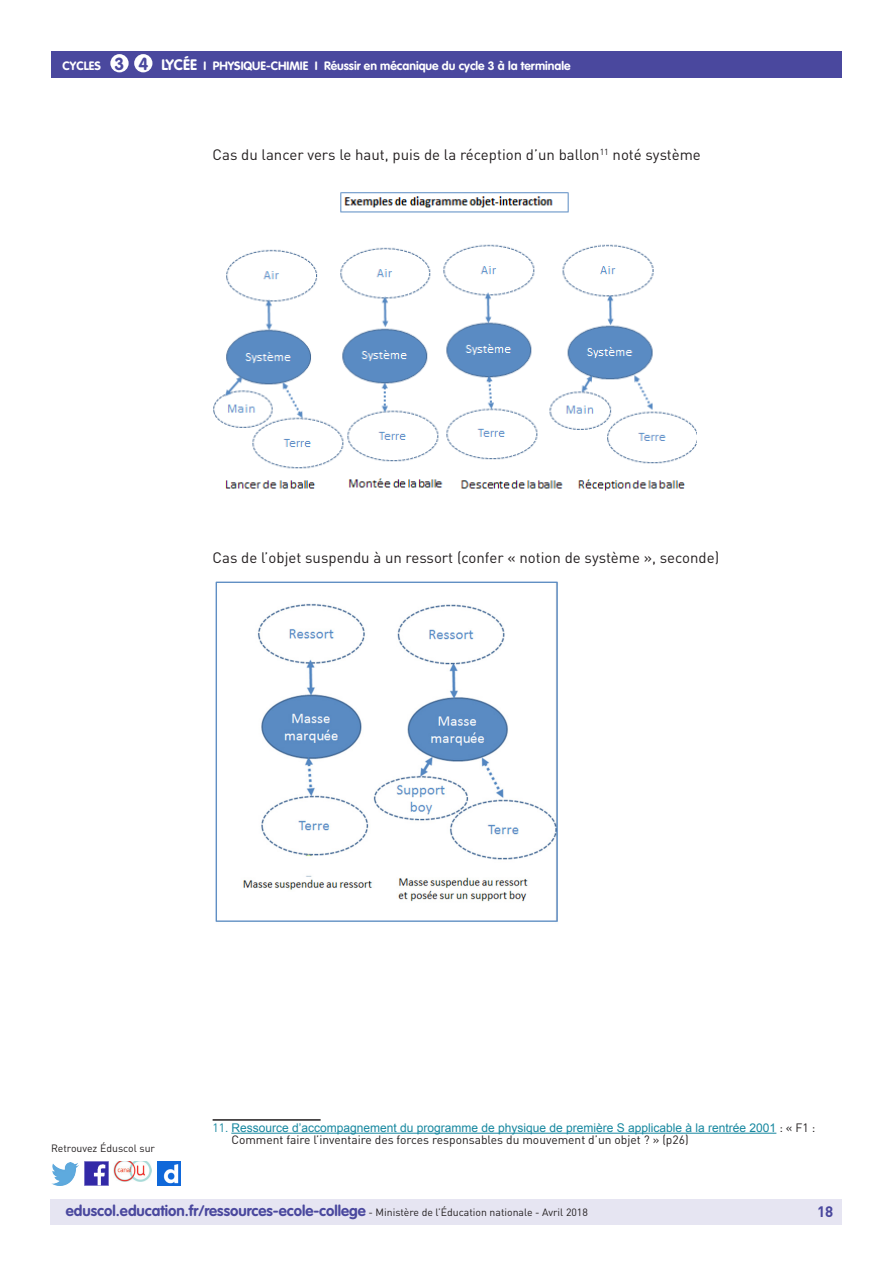
<style>
.page{position:relative;width:893px;height:1263px;background:#fff}
.page>*{position:absolute;margin:0;border:0;box-sizing:border-box;transform-origin:0 0}
.t1{font:700 17.25px "VAG Rounded Std";color:#4a489e}
._06_Texte_courant{font:15px "DIN Pro";color:#231f20}
.t2{font:700 15px "VAG Rounded Std";color:#4a489e}
.t3{font:700 15px "DIN Pro";color:#4a489e}
._13_Note_bas_de_page{font:12px/12px "Arial";color:#16879f}
.t4{font:700 12px "VAG Rounded Std";color:#fff}
.t5{font:10.5px "DIN Pro";color:#231f20}
.s1{font-size:17.25px;color:#4a489e}
.s2{font-size:15px}
.s3{font-family:"DIN Pro"}
.s4{font-family:"DIN Pro";color:#231f20}
.s5{font-family:"DIN Pro";font-weight:400;font-size:10.5px;color:#231f20}
</style>
<div class="page">
<div style="left:50px;top:1199px;width:791px;height:26px;background:#e6e5f2"></div>
<div style="left:51px;top:51px;width:791px;height:27px;background:#4a489e"></div>
<div style="left:110px;top:54px;width:19px;height:18px;background:#fff;border-radius:50%"></div>
<img style="left:85px;top:1162px;width:23px;height:23px">
<img style="left:51px;top:1163px;width:28px;height:22px">
<img style="left:158px;top:1162px;width:22px;height:23px">
<img style="left:114px;top:1162px;width:38px;height:19px">
<div style="left:134px;top:54px;width:18px;height:18px;background:#fff;border-radius:50%"></div>
<hr style="left:213px;top:1119px;width:108px;height:2px;background:#231f20">
<hr style="left:231px;top:1133px;width:545px;height:1px;background:#16879f">
<img style="left:213px;top:192px;width:483px;height:299px">
<img style="left:215px;top:581px;width:343px;height:341px">
<p class="t4" style="left:63px;top:58px;width:63px">CYCLES <span class="s1">3</span></p>
<p class="t4" style="left:161px;top:58px;width:411px"><span class="s2">LYCÉE</span> I PHYSIQUE-CHIMIE I Réussir en mécanique du cycle 3 à la terminale</p>
<h1 class="t1" style="left:138px;top:53px;width:11px">4</h1>
<p class="_06_Texte_courant" style="left:213px;top:145px;width:490px">Cas du lancer vers le haut, puis de la réception d’un ballon<sup>11</sup> noté système</p>
<p class="_06_Texte_courant" style="left:213px;top:548px;width:508px">Cas de l’objet suspendu à un ressort (confer « notion de système », seconde)</p>
<p class="t5" style="left:51px;top:1141px;width:106px">Retrouvez Éduscol sur</p>
<p class="_13_Note_bas_de_page" style="left:231px;top:1122px;width:585px;text-indent:-19px"><span class="s3">11.</span> Ressource d’accompagnement du programme de physique de première S applicable à la rentrée 2001 <span class="s4">: « F1 :<br>Comment faire l’inventaire des forces responsables du mouvement d’un objet ? » (p26)</span></p>
<p class="t2" style="left:66px;top:1202px;width:523px">eduscol.education.fr/ressources-ecole-college <span class="s5">- Ministère de l’Éducation nationale - Avril 2018</span></p>
<p class="t3" style="left:817px;top:1201px;width:18px">18</p>
</div>
